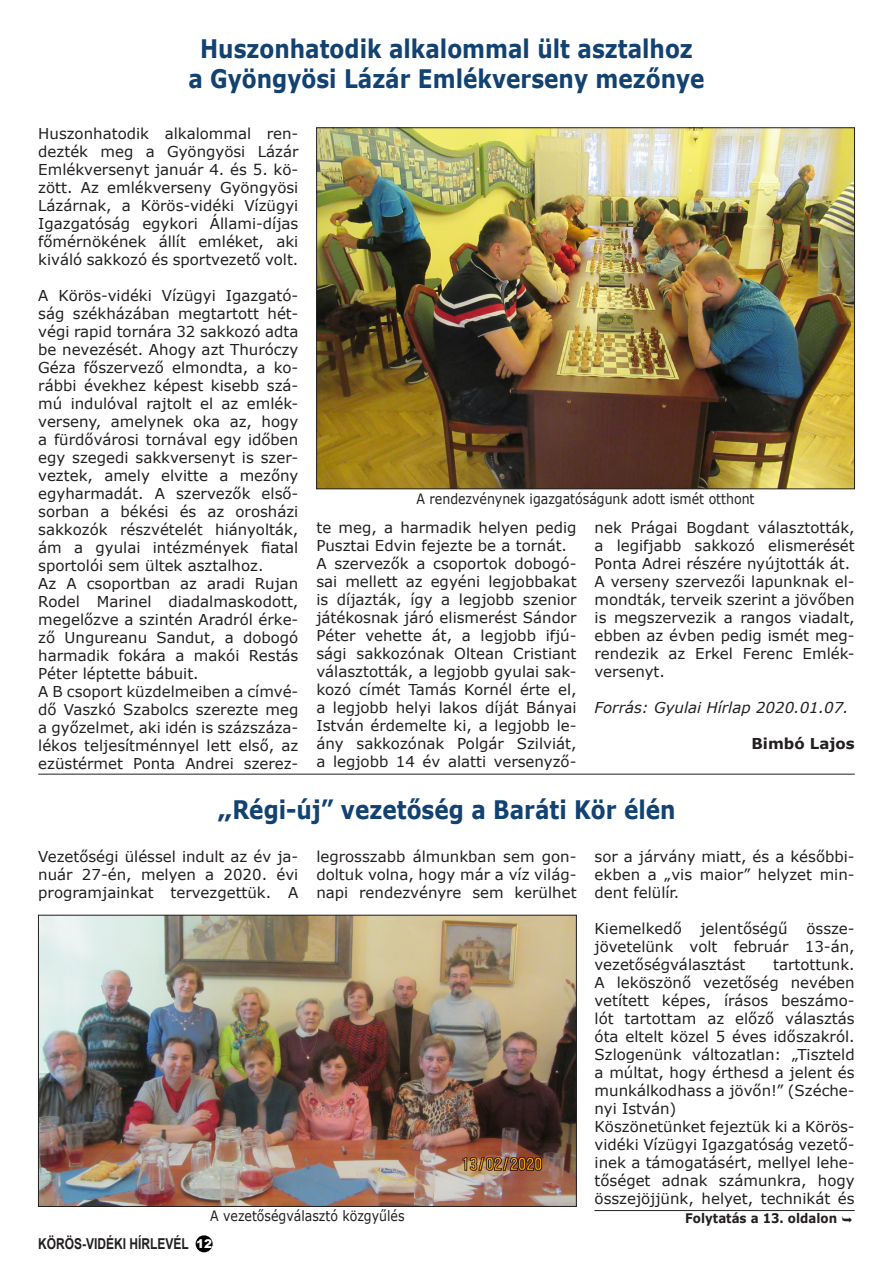
<style>
.page{position:relative;width:893px;height:1263px;background:#fff}
.page>*{position:absolute;margin:0;border:0;box-sizing:border-box;transform-origin:0 0}
.t1{font:700 25.5px "Verdana";color:#124271;scale:.85 1}
.t2{font:700 25.5px "Verdana";color:#124271}
.t3{font:15px/18px "Verdana";color:#231f20;text-align:justify}
.t4{font:italic 15px "Verdana";color:#231f20}
.t5{font:700 15px "Arial";color:#231f20;scale:.8 1}
.t6{font:700 15px "Verdana";color:#231f20}
.t7{font:14.25px "Verdana";color:#231f20;scale:.88 1}
.t8{font:700 13.2px "Verdana";color:#231f20;scale:.9 1}
.t9{font:900 12px "Arial";color:#fff}
</style>
<div class="page">
<div style="left:196px;top:1235px;width:17px;height:17px;background:#000;border-radius:50%"></div>
<img style="left:318px;top:130px;width:535px;height:357px">
<hr style="left:38px;top:774px;width:817px;height:1px;background:#231f20">
<img style="left:40px;top:917px;width:535px;height:287px">
<div style="left:38px;top:915px;width:539px;height:291px;border:1px solid #231f20"></div>
<hr style="left:594px;top:1210px;width:261px;height:1px;background:#231f20">
<p class="t1" style="left:200px;top:30px;width:581px">Huszonhatodik alkalommal ült asztalhoz</p>
<p class="t1" style="left:188px;top:61px;width:609px">a Gyöngyösi Lázár Emlékverseny mezőnye</p>
<p class="t3" style="left:38px;top:124px;width:262px">Huszonhatodik alkalommal ren&shy;dezték meg a Gyöngyösi Lázár Emlékversenyt január 4. és 5. kö&shy;zött. Az emlékverseny Gyöngyösi Lázárnak, a Körös-vidéki Vízügyi Igazgatóság egykori Állami-díjas főmérnökének állít emléket, aki kiváló sakkozó és sportvezető volt.</p>
<p class="t3" style="left:38px;top:286px;width:262px">A Körös-vidéki Vízügyi Igazgató&shy;ság székházában megtartott hét&shy;végi rapid tornára 32 sakkozó adta be nevezését. Ahogy azt Thuróczy Géza főszervező elmondta, a ko&shy;rábbi évekhez képest kisebb szá&shy;mú indulóval rajtolt el az emlék&shy;verseny, amelynek oka az, hogy a fürdővárosi tornával egy időben egy szegedi sakkversenyt is szer&shy;veztek, amely elvitte a mezőny egyharmadát. A szervezők első&shy;sorban a békési és az orosházi sakkozók részvételét hiányolták, ám a gyulai intézmények fiatal sportolói sem ültek asztalhoz.</p>
<p class="t3" style="left:38px;top:574px;width:262px">Az A csoportban az aradi Rujan Rodel Marinel diadalmaskodott, megelőzve a szintén Aradról érke&shy;ző Ungureanu Sandut, a dobogó harmadik fokára a makói Restás Péter léptette bábuit.</p>
<p class="t3" style="left:38px;top:682px;width:262px">A B csoport küzdelmeiben a címvé&shy;dő Vaszkó Szabolcs szerezte meg a győzelmet, aki idén is százszáza&shy;lékos teljesítménnyel lett első, az ezüstérmet Ponta Andrei szerez-</p>
<p class="t7" style="left:417px;top:489px;width:386px">A rendezvénynek igazgatóságunk adott ismét otthont</p>
<p class="t3" style="left:595px;top:519px;width:262px">nek Prágai Bogdant választották, a legifjabb sakkozó elismerését Ponta Adrei részére nyújtották át.</p>
<p class="t3" style="left:595px;top:573px;width:262px">A verseny szervezői lapunknak el&shy;mondták, terveik szerint a jövőben is megszervezik a rangos viadalt, ebben az évben pedig ismét meg&shy;rendezik az Erkel Ferenc Emlék&shy;versenyt.</p>
<p class="t4" style="left:595px;top:698px;width:256px">Forrás: Gyulai Hírlap 2020.01.07.</p>
<p class="t6" style="left:751px;top:733px;width:105px">Bimbó Lajos</p>
<p class="t3" style="left:316px;top:519px;width:262px">te meg, a harmadik helyen pedig<br>Pusztai Edvin fejezte be a tornát.</p>
<p class="t3" style="left:316px;top:555px;width:262px">A szervezők a csoportok dobogó&shy;sai mellett az egyéni legjobbakat is díjazták, így a legjobb szenior játékosnak járó elismerést Sándor Péter vehette át, a legjobb ifjú&shy;sági sakkozónak Oltean Cristiant választották, a legjobb gyulai sak&shy;kozó címét Tamás Kornél érte el, a legjobb helyi lakos díját Bányai István érdemelte ki, a legjobb le&shy;ány sakkozónak Polgár Szilviát, a legjobb 14 év alatti versenyző-</p>
<p class="t2" style="left:217px;top:792px;width:460px">„Régi-új” vezetőség a Baráti Kör élén</p>
<p class="t3" style="left:38px;top:847px;width:262px">Vezetőségi üléssel indult az év ja&shy;nuár 27-én, melyen a 2020. évi programjainkat tervezgettük. A</p>
<p class="t3" style="left:316px;top:847px;width:262px">legrosszabb álmunkban sem gon&shy;doltuk volna, hogy már a víz világ&shy;napi rendezvényre sem kerülhet</p>
<p class="t3" style="left:595px;top:847px;width:262px">sor a járvány miatt, és a későbbi&shy;ekben a „vis maior” helyzet min&shy;dent felülír.</p>
<p class="t3" style="left:595px;top:919px;width:262px">Kiemelkedő jelentőségű össze&shy;jövetelünk volt február 13-án, vezetőségválasztást</p>
<p class="t3" style="left:595px;top:955px;width:262px;text-indent:179px">tartottunk.<br>A leköszönő vezetőség nevében vetített képes, írásos beszámo&shy;lót tartottam az előző választás óta eltelt közel 5 éves időszakról.<br>Szlogenünk változatlan: „Tiszteld a múltat, hogy érthesd a jelent és munkálkodhass a jövőn!” (Széche&shy;nyi István)</p>
<p class="t3" style="left:595px;top:1117px;width:262px">Köszönetünket fejeztük ki a Körös&shy;vidéki Vízügyi Igazgatóság vezető&shy;inek a támogatásért, mellyel lehe&shy;tőséget adnak számunkra, hogy összejöjjünk, helyet, technikát és</p>
<p class="t7" style="left:210px;top:1206px;width:222px">A vezetőségválasztó közgyűlés</p>
<p class="t8" style="left:685px;top:1209px;width:170px">Folytatás a 13. oldalon</p>
<p class="t5" style="left:38px;top:1233px;width:190px">KÖRÖS-VIDÉKI HÍRLEVÉL</p>
<p class="t9" style="left:196px;top:1235px;width:18px">12</p>
</div>
